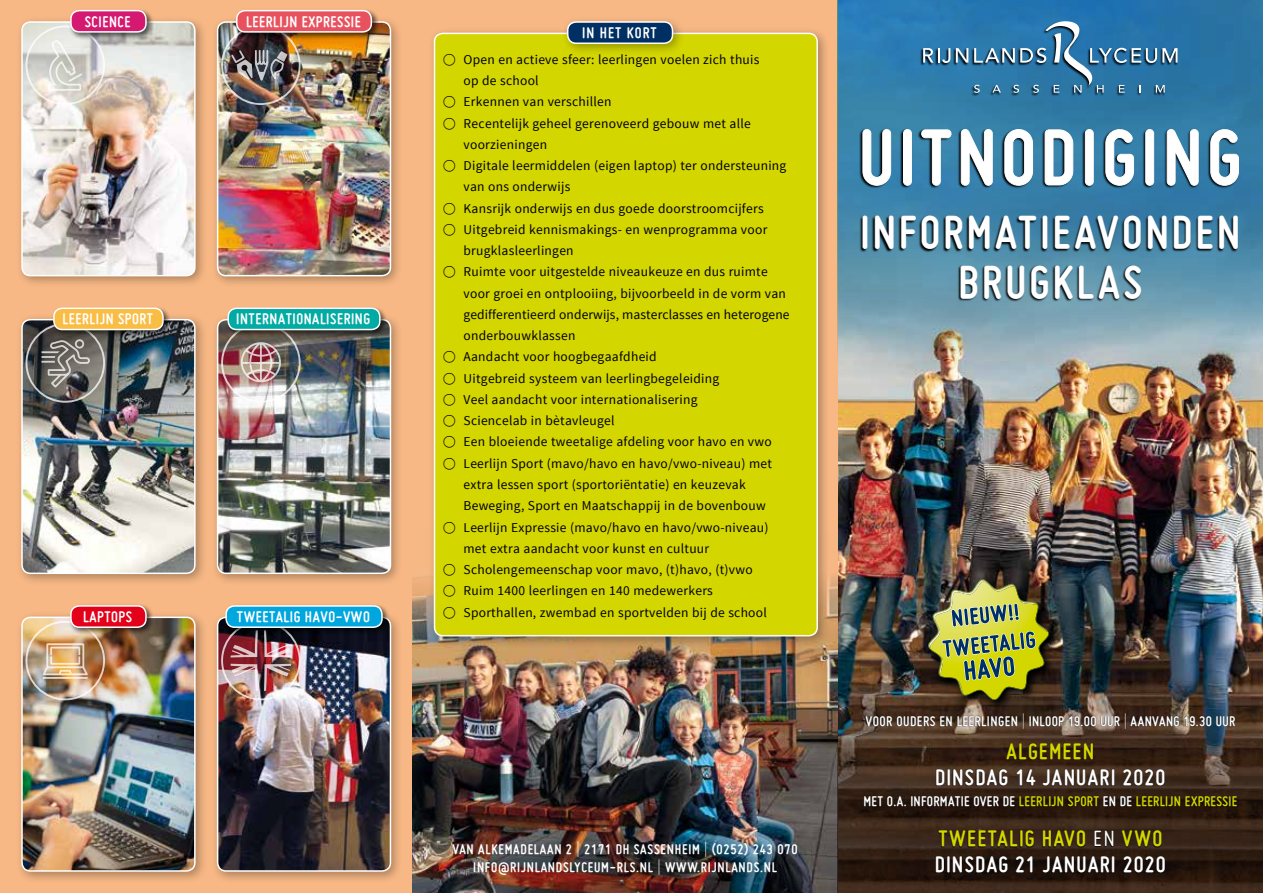
<style>
.page{position:relative;width:1263px;height:893px;background:#fff}
.page>*{position:absolute;margin:0;border:0;box-sizing:border-box;transform-origin:0 0}
.t1{font:700 82.5px "Miso";letter-spacing:.06em;color:#fff}
.t2{font:700 49.5px/49.5px "Miso";letter-spacing:.055em;color:#fff;text-align:center}
.t3{font:700 24px/25.5px "Miso";letter-spacing:.05em;color:#fff}
.t4{font:700 24px "Miso";letter-spacing:.055em;color:#d4d600}
.t5{font:700 16.5px "Miso";letter-spacing:.035em;color:#fff}
.t6{font:700 16.5px "Miso";letter-spacing:.065em;color:#fff}
.t7{font:700 15px/18px "Miso";letter-spacing:.05em;color:#fff;text-align:center}
.t8{font:700 15px "Miso";letter-spacing:.02em;color:#d4d600}
.t9{font:13.5px "Source Sans Pro";letter-spacing:.02em;color:#000}
.s1{font-weight:300}
.s2{color:#fff}
.s3{color:#d4d600}
.s4{font-weight:400}
</style>
<div class="page">
<img style="left:838px;top:361px;width:425px;height:362px">
<div style="left:0;top:0;width:838px;height:893px;background:#f7b885"></div>
<img style="left:412px;top:575px;width:426px;height:318px">
<svg style="left:838px;top:0;width:425px;height:361px;background:#548dae"></svg>
<div style="left:428px;top:27px;width:402px;height:622px;background:#000;opacity:.3"></div>
<div style="left:434px;top:33px;width:383px;height:603px;background:#d4d600;border-radius:9px"></div>
<div style="left:434px;top:33px;width:384px;height:603px;border:2px solid #fff;border-radius:9px"></div>
<svg style="left:920px;top:21px;width:258px;height:75px;background:#2c78a8"></svg>
<svg style="left:923px;top:48px;width:27px;height:15px"></svg>
<svg style="left:956px;top:48px;width:12px;height:15px"></svg>
<svg style="left:974px;top:21px;width:203px;height:72px;background:#3d7ea9"></svg>
<svg style="left:838px;top:723px;width:425px;height:170px;background:#382519"></svg>
<div style="left:561px;top:15px;width:124px;height:41px;background:#000;opacity:.3"></div>
<div style="left:568px;top:22px;width:104px;height:21px;background:#003063;border-radius:9px"></div>
<div style="left:567px;top:21px;width:106px;height:23px;border:2px solid #fff;border-radius:9px"></div>
<svg style="left:859px;top:128px;width:380px;height:174px;background:#3b6f8b"></svg>
<svg style="left:862px;top:129px;width:29px;height:57px;background:#395565"></svg>
<div style="left:903px;top:129px;width:9px;height:57px;border:1px solid #fff;border-radius:4px"></div>
<svg style="left:921px;top:129px;width:31px;height:57px;background:#38657f"></svg>
<svg style="left:960px;top:129px;width:33px;height:57px;background:#364c59"></svg>
<svg style="left:1004px;top:129px;width:29px;height:57px;background:#37515f"></svg>
<svg style="left:1044px;top:129px;width:29px;height:57px;background:#364e5b"></svg>
<div style="left:1085px;top:129px;width:9px;height:57px;border:1px solid #fff;border-radius:4px"></div>
<svg style="left:1105px;top:128px;width:29px;height:58px;background:#375364"></svg>
<div style="left:1145px;top:129px;width:9px;height:57px;border:1px solid #fff;border-radius:4px"></div>
<svg style="left:1166px;top:129px;width:33px;height:57px;background:#344a57"></svg>
<svg style="left:1210px;top:128px;width:29px;height:58px;background:#365262"></svg>
<div style="left:447px;top:837px;width:362px;height:49px;background:#000;opacity:.3"></div>
<div style="left:15px;top:15px;width:193px;height:274px;background:#000;opacity:.3"></div>
<img style="left:22px;top:22px;width:173px;height:254px">
<div style="left:21px;top:21px;width:175px;height:255px;border:2px solid #fff;border-radius:9px"></div>
<div style="left:15px;top:313px;width:193px;height:273px;background:#000;opacity:.3"></div>
<img style="left:22px;top:320px;width:173px;height:253px">
<div style="left:21px;top:319px;width:175px;height:255px;border:2px solid #fff;border-radius:9px"></div>
<div style="left:15px;top:611px;width:193px;height:273px;background:#000;opacity:.3"></div>
<img style="left:22px;top:617px;width:173px;height:254px">
<div style="left:21px;top:617px;width:175px;height:255px;border:2px solid #fff;border-radius:9px"></div>
<div style="left:211px;top:15px;width:192px;height:274px;background:#000;opacity:.3"></div>
<img style="left:218px;top:22px;width:172px;height:254px">
<div style="left:217px;top:21px;width:174px;height:255px;border:2px solid #fff;border-radius:9px"></div>
<div style="left:211px;top:313px;width:192px;height:273px;background:#000;opacity:.3"></div>
<img style="left:218px;top:320px;width:172px;height:253px">
<div style="left:217px;top:319px;width:174px;height:255px;border:2px solid #fff;border-radius:9px"></div>
<div style="left:211px;top:611px;width:192px;height:273px;background:#000;opacity:.3"></div>
<img style="left:218px;top:617px;width:172px;height:254px">
<div style="left:217px;top:617px;width:174px;height:255px;border:2px solid #fff;border-radius:9px"></div>
<svg style="left:26px;top:26px;width:79px;height:79px;background:#dbd8d2"></svg>
<img style="left:221px;top:26px;width:80px;height:79px">
<svg style="left:26px;top:323px;width:79px;height:80px;background:#6c6b67"></svg>
<img style="left:221px;top:323px;width:80px;height:80px">
<img style="left:221px;top:621px;width:80px;height:79px">
<img style="left:26px;top:621px;width:79px;height:79px">
<div style="left:69px;top:8px;width:85px;height:32px;background:#000;opacity:.6"></div>
<div style="left:71px;top:11px;width:75px;height:21px;background:#d51870;border-radius:9px"></div>
<div style="left:70px;top:10px;width:77px;height:23px;border:2px solid #fff;border-radius:9px"></div>
<div style="left:69px;top:603px;width:85px;height:32px;background:#000;opacity:.6"></div>
<div style="left:71px;top:606px;width:75px;height:21px;background:#e2001a;border-radius:9px"></div>
<div style="left:70px;top:605px;width:77px;height:23px;border:2px solid #fff;border-radius:9px"></div>
<div style="left:52px;top:306px;width:119px;height:32px;background:#000;opacity:.6"></div>
<div style="left:54px;top:308px;width:109px;height:22px;background:#fabd43;border-radius:9px"></div>
<div style="left:53px;top:308px;width:111px;height:22px;border:2px solid #fff;border-radius:9px"></div>
<div style="left:235px;top:8px;width:144px;height:32px;background:#000;opacity:.6"></div>
<div style="left:237px;top:11px;width:134px;height:21px;background:#e8525f;border-radius:9px"></div>
<div style="left:236px;top:10px;width:136px;height:23px;border:2px solid #fff;border-radius:9px"></div>
<div style="left:224px;top:603px;width:166px;height:32px;background:#000;opacity:.6"></div>
<div style="left:226px;top:606px;width:156px;height:21px;background:#00a6de;border-radius:9px"></div>
<div style="left:225px;top:605px;width:158px;height:23px;border:2px solid #fff;border-radius:9px"></div>
<div style="left:226px;top:306px;width:162px;height:32px;background:#000;opacity:.6"></div>
<div style="left:228px;top:308px;width:152px;height:22px;background:#00aba4;border-radius:9px"></div>
<div style="left:227px;top:308px;width:154px;height:22px;border:2px solid #fff;border-radius:9px"></div>
<svg style="left:863px;top:713px;width:374px;height:161px;background:#332218"></svg>
<svg style="left:926px;top:577px;width:134px;height:134px;background:#3e3128"></svg>
<img style="left:927px;top:579px;width:122px;height:122px">
<p class="t5" style="left:85px;top:12px;width:47px">SCIENCE</p>
<p class="t5" style="left:246px;top:12px;width:116px">LEERLIJN EXPRESSIE</p>
<p class="t6" style="left:582px;top:24px;width:76px">IN HET KORT</p>
<p class="t5" style="left:63px;top:310px;width:92px">LEERLIJN SPORT</p>
<p class="t5" style="left:83px;top:607px;width:50px">LAPTOPS</p>
<p class="t5" style="left:236px;top:310px;width:135px">INTERNATIONALISERING</p>
<p class="t5" style="left:237px;top:607px;width:135px">TWEETALIG HAVO-VWO</p>
<p class="t9" style="left:442px;top:51px;width:319px">◯ Open en actieve sfeer: leerlingen voelen zich thuis</p>
<p class="t9" style="left:463px;top:72px;width:77px">op de school</p>
<p class="t9" style="left:442px;top:93px;width:171px">◯ Erkennen van verschillen</p>
<p class="t9" style="left:442px;top:115px;width:310px">◯ Recentelijk geheel gerenoveerd gebouw met alle</p>
<p class="t9" style="left:463px;top:136px;width:85px">voorzieningen</p>
<p class="t9" style="left:442px;top:157px;width:346px">◯ Digitale leermiddelen (eigen laptop) ter ondersteuning</p>
<p class="t9" style="left:463px;top:178px;width:108px">van ons onderwijs</p>
<p class="t9" style="left:442px;top:200px;width:323px">◯ Kansrijk onderwijs en dus goede doorstroomcijfers</p>
<p class="t9" style="left:442px;top:221px;width:327px">◯ Uitgebreid kennismakings- en wenprogramma voor</p>
<p class="t9" style="left:463px;top:242px;width:112px">brugklasleerlingen</p>
<p class="t9" style="left:442px;top:264px;width:327px">◯ Ruimte voor uitgestelde niveaukeuze en dus ruimte</p>
<p class="t9" style="left:463px;top:285px;width:324px">voor groei en ontplooiing, bijvoorbeeld in de vorm van</p>
<p class="t9" style="left:463px;top:306px;width:327px">gedifferentieerd onderwijs, masterclasses en heterogene</p>
<p class="t9" style="left:463px;top:327px;width:113px">onderbouwklassen</p>
<p class="t9" style="left:442px;top:349px;width:216px">◯ Aandacht voor hoogbegaafdheid</p>
<p class="t9" style="left:442px;top:370px;width:279px">◯ Uitgebreid systeem van leerlingbegeleiding</p>
<p class="t9" style="left:442px;top:391px;width:257px">◯ Veel aandacht voor internationalisering</p>
<p class="t9" style="left:442px;top:412px;width:174px">◯ Sciencelab in bètavleugel</p>
<p class="t9" style="left:442px;top:434px;width:331px">◯ Een bloeiende tweetalige afdeling voor havo en vwo</p>
<p class="t9" style="left:442px;top:455px;width:331px">◯ Leerlijn Sport (mavo/havo en havo/vwo-niveau) met</p>
<p class="t9" style="left:463px;top:476px;width:284px">extra lessen sport (sportoriëntatie) en keuzevak</p>
<p class="t9" style="left:463px;top:497px;width:304px">Beweging, Sport en Maatschappij in de bovenbouw</p>
<p class="t9" style="left:442px;top:519px;width:328px">◯ Leerlijn Expressie (mavo/havo en havo/vwo-niveau)</p>
<p class="t9" style="left:463px;top:540px;width:247px">met extra aandacht voor kunst en cultuur</p>
<p class="t9" style="left:442px;top:561px;width:312px">◯ Scholengemeenschap voor mavo, (t)havo, (t)vwo</p>
<p class="t9" style="left:442px;top:582px;width:272px">◯ Ruim 1400 leerlingen en 140 medewerkers</p>
<p class="t9" style="left:442px;top:604px;width:326px">◯ Sporthallen, zwembad en sportvelden bij de school</p>
<h1 class="t1" style="left:859px;top:111px;width:384px">UITNODIGING</h1>
<h2 class="t2" style="left:860px;top:207px;width:382px">INFORMATIEAVONDEN<br>BRUGKLAS</h2>
<p class="t7" style="left:452px;top:840px;width:347px">VAN ALKEMADELAAN 2 <span class="s1">|</span> 2171 DH SASSENHEIM <span class="s1">|</span> (0252) 243 070<br>INFO@RIJNLANDSLYCEUM-RLS.NL <span class="s1">|</span> WWW.RIJNLANDS.NL</p>
<p class="t7" style="left:865px;top:712px;width:371px">VOOR OUDERS EN LEERLINGEN <span class="s1">|</span> INLOOP 19.00 UUR <span class="s1">|</span> AANVANG 19.30 UUR</p>
<h3 class="t4" style="left:1006px;top:738px;width:89px">ALGEMEEN</h3>
<h3 class="t3" style="left:935px;top:764px;width:232px">DINSDAG 14 JANUARI 2020</h3>
<p class="t8" style="left:863px;top:792px;width:375px"><span class="s2">MET O.A. INFORMATIE OVER DE</span> LEERLIJN SPORT <span class="s2">EN DE</span> LEERLIJN EXPRESSIE</p>
<h3 class="t3" style="left:935px;top:825px;width:232px"><span class="s3">TWEETALIG HAVO</span> <span class="s4">EN</span> <span class="s3">VWO<br></span>DINSDAG 21 JANUARI 2020</h3>
</div>
